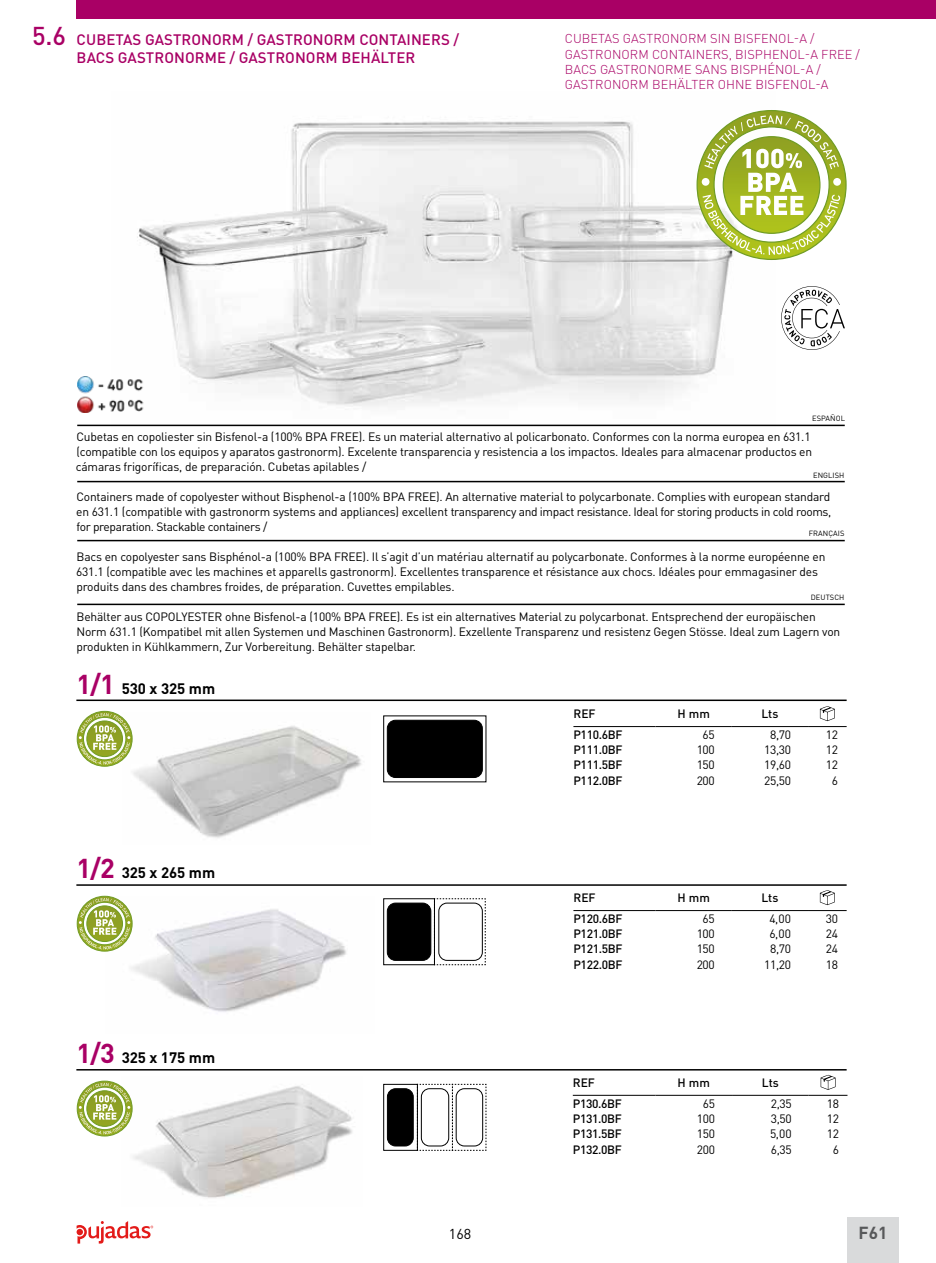
<style>
.page{position:relative;width:936px;height:1263px;background:#fff}
.page>*{position:absolute;margin:0;border:0;box-sizing:border-box;transform-origin:0 0}
.t1{font:500 25.5px "DIN Pro";color:#a90065}
.t2{font:700 17.25px "DIN Pro";color:#57585a}
.t3{font:500 15px/18px "DIN Pro";letter-spacing:.005em;color:#a90065}
.t4{font:700 15px "DIN Pro";color:#000}
.t5{font:14.25px "DIN Pro";color:#000}
.t6{font:300 12.75px/15.3px "DIN Pro";letter-spacing:.005em;color:#a90065}
.t7{font:12px/15px "DIN Pro";letter-spacing:-.015em;color:#000}
.t8{font:500 12px "DIN Pro";letter-spacing:-.03em;color:#000}
.t9{font:7.5px "DIN Pro";letter-spacing:.01em;color:#000}
.s1{font-size:27px;color:#a90065}
</style>
<div class="page">
<img style="left:132px;top:1086px;width:221px;height:112px">
<img style="left:106px;top:909px;width:240px;height:103px">
<img style="left:132px;top:726px;width:230px;height:112px">
<img style="left:111px;top:121px;width:664px;height:306px">
<svg style="left:696px;top:110px;width:151px;height:151px"></svg>
<div style="left:701px;top:178px;width:8px;height:8px;background:#fff;border-radius:50%"></div>
<div style="left:833px;top:178px;width:8px;height:8px;background:#fff;border-radius:50%"></div>
<svg style="left:77px;top:711px;width:55px;height:56px"></svg>
<svg style="left:77px;top:896px;width:55px;height:55px"></svg>
<svg style="left:77px;top:1081px;width:55px;height:55px"></svg>
<hr style="left:77px;top:425px;width:767px;height:1px;background:#000">
<hr style="left:77px;top:481px;width:767px;height:1px;background:#000">
<hr style="left:77px;top:540px;width:767px;height:1px;background:#000">
<hr style="left:77px;top:604px;width:767px;height:1px;background:#000">
<hr style="left:76px;top:699px;width:770px;height:2px;background:#000">
<hr style="left:76px;top:884px;width:770px;height:2px;background:#000">
<hr style="left:76px;top:1069px;width:770px;height:1px;background:#000">
<div style="left:387px;top:720px;width:95px;height:57px;background:#000;border-radius:8px"></div>
<div style="left:387px;top:720px;width:95px;height:58px;border:1px solid #000;border-radius:8px"></div>
<div style="left:383px;top:898px;width:51px;height:67px;border:1px solid #000"></div>
<svg style="left:434px;top:898px;width:52px;height:67px"></svg>
<div style="left:387px;top:903px;width:44px;height:57px;background:#000;border-radius:8px"></div>
<div style="left:387px;top:903px;width:44px;height:57px;border:1px solid #000;border-radius:8px"></div>
<div style="left:438px;top:903px;width:44px;height:57px;border:1px solid #000;border-radius:8px"></div>
<div style="left:383px;top:1084px;width:34px;height:66px;border:1px solid #000"></div>
<div style="left:387px;top:1089px;width:26px;height:57px;background:#000;border-radius:8px"></div>
<div style="left:387px;top:1088px;width:26px;height:58px;border:1px solid #000;border-radius:8px"></div>
<svg style="left:417px;top:1084px;width:69px;height:67px"></svg>
<img style="left:77px;top:376px;width:75px;height:37px">
<svg style="left:781px;top:286px;width:63px;height:64px"></svg>
<hr style="left:573px;top:726px;width:82px;height:1px;background:#000">
<hr style="left:655px;top:726px;width:76px;height:1px;background:#000">
<hr style="left:731px;top:726px;width:77px;height:1px;background:#000">
<hr style="left:808px;top:726px;width:38px;height:1px;background:#000">
<svg style="left:819px;top:706px;width:15px;height:15px"></svg>
<hr style="left:573px;top:910px;width:82px;height:1px;background:#000">
<hr style="left:655px;top:910px;width:76px;height:1px;background:#000">
<hr style="left:731px;top:910px;width:77px;height:1px;background:#000">
<hr style="left:808px;top:910px;width:38px;height:1px;background:#000">
<svg style="left:819px;top:890px;width:15px;height:15px"></svg>
<hr style="left:572px;top:1095px;width:83px;height:1px;background:#000">
<hr style="left:655px;top:1095px;width:77px;height:1px;background:#000">
<hr style="left:732px;top:1095px;width:76px;height:1px;background:#000">
<hr style="left:808px;top:1095px;width:39px;height:1px;background:#000">
<svg style="left:820px;top:1075px;width:15px;height:15px"></svg>
<div style="left:77px;top:0;width:858px;height:19px;background:#a90065"></div>
<div style="left:847px;top:1217px;width:51px;height:46px;background:#d9dadb"></div>
<svg style="left:77px;top:1221px;width:76px;height:22px"></svg>
<h1 class="t1" style="left:32px;top:19px;width:36px">5.6</h1>
<p class="t3" style="left:77px;top:30px;width:384px">CUBETAS GASTRONORM / GASTRONORM CONTAINERS /<br>BACS GASTRONORME / GASTRONORM BEHÄLTER</p>
<p class="t6" style="left:564px;top:31px;width:296px">CUBETAS GASTRONORM SIN BISFENOL-A / GASTRONORM CONTAINERS, BISPHENOL-A FREE / BACS GASTRONORME SANS BISPHÉNOL-A / GASTRONORM BEHÄLTER OHNE BISFENOL-A</p>
<p class="t9" style="left:812px;top:413px;width:34px">ESPAÑOL</p>
<p class="t7" style="left:76px;top:428px;width:737px">Cubetas en copoliester sin Bisfenol-a (100% BPA FREE). Es un material alternativo al policarbonato. Conformes con la norma europea en 631.1 (compatible con los equipos y aparatos gastronorm). Excelente transparencia y resistencia a los impactos. Ideales para almacenar productos en cámaras frigoríficas, de preparación. Cubetas apilables /</p>
<p class="t7" style="left:76px;top:488px;width:756px;text-align:justify">Containers made of copolyester without Bisphenol-a (100% BPA FREE). An alternative material to polycarbonate. Complies with european standard en 631.1 (compatible with gastronorm systems and appliances) excellent transparency and impact resistance. Ideal for storing products in cold rooms, for preparation. Stackable containers /</p>
<p class="t7" style="left:76px;top:548px;width:750px">Bacs en copolyester sans Bisphénol-a (100% BPA FREE). Il s’agit d’un matériau alternatif au polycarbonate. Conformes à la norme européenne en<br>631.1 (compatible avec les machines et apparells gastronorm). Excellentes transparence et résistance aux chocs. Idéales pour emmagasiner des produits dans des chambres froides, de préparation. Cuvettes empilables.</p>
<p class="t7" style="left:76px;top:608px;width:765px">Behälter aus COPOLYESTER ohne Bisfenol-a (100% BPA FREE). Es ist ein alternatives Material zu polycarbonat. Entsprechend der europäischen<br>Norm 631.1 (Kompatibel mit allen Systemen und Maschinen Gastronorm). Exzellente Transparenz und resistenz Gegen Stösse. Ideal zum Lagern von produkten in Kühlkammern, Zur Vorbereitung. Behälter stapelbar.</p>
<p class="t9" style="left:813px;top:470px;width:33px">ENGLISH</p>
<p class="t9" style="left:808px;top:528px;width:37px">FRANÇAIS</p>
<p class="t9" style="left:810px;top:592px;width:35px">DEUTSCH</p>
<p class="t4" style="left:76px;top:678px;width:140px"><span class="s1">1/1</span> 530 x 325 mm</p>
<p class="t4" style="left:76px;top:862px;width:140px"><span class="s1">1/2</span> 325 x 265 mm</p>
<p class="t8" style="left:573px;top:706px;width:24px">REF</p>
<p class="t8" style="left:677px;top:706px;width:34px">H mm</p>
<p class="t8" style="left:761px;top:706px;width:18px">Lts</p>
<p class="t8" style="left:573px;top:726px;width:50px">P110.6BF</p>
<p class="t7" style="left:702px;top:727px;width:14px">65</p>
<p class="t7" style="left:770px;top:727px;width:22px">8,70</p>
<p class="t7" style="left:825px;top:727px;width:14px">12</p>
<p class="t8" style="left:573px;top:742px;width:50px">P111.0BF</p>
<p class="t7" style="left:696px;top:742px;width:20px">100</p>
<p class="t7" style="left:764px;top:742px;width:28px">13,30</p>
<p class="t7" style="left:825px;top:742px;width:14px">12</p>
<p class="t8" style="left:573px;top:757px;width:50px">P111.5BF</p>
<p class="t7" style="left:696px;top:757px;width:20px">150</p>
<p class="t7" style="left:764px;top:757px;width:28px">19,60</p>
<p class="t7" style="left:825px;top:757px;width:14px">12</p>
<p class="t8" style="left:573px;top:772px;width:50px">P112.0BF</p>
<p class="t7" style="left:696px;top:772px;width:20px">200</p>
<p class="t7" style="left:764px;top:772px;width:28px">25,50</p>
<p class="t7" style="left:831px;top:772px;width:8px">6</p>
<p class="t8" style="left:573px;top:890px;width:24px">REF</p>
<p class="t8" style="left:677px;top:890px;width:34px">H mm</p>
<p class="t8" style="left:761px;top:890px;width:18px">Lts</p>
<p class="t8" style="left:573px;top:910px;width:50px">P120.6BF</p>
<p class="t7" style="left:702px;top:911px;width:14px">65</p>
<p class="t7" style="left:769px;top:911px;width:23px">4,00</p>
<p class="t7" style="left:825px;top:911px;width:14px">30</p>
<p class="t8" style="left:573px;top:926px;width:50px">P121.0BF</p>
<p class="t7" style="left:696px;top:926px;width:20px">100</p>
<p class="t7" style="left:769px;top:926px;width:23px">6,00</p>
<p class="t7" style="left:825px;top:926px;width:14px">24</p>
<p class="t8" style="left:573px;top:941px;width:50px">P121.5BF</p>
<p class="t7" style="left:696px;top:941px;width:20px">150</p>
<p class="t7" style="left:770px;top:941px;width:22px">8,70</p>
<p class="t7" style="left:825px;top:941px;width:14px">24</p>
<p class="t8" style="left:573px;top:956px;width:50px">P122.0BF</p>
<p class="t7" style="left:696px;top:956px;width:20px">200</p>
<p class="t7" style="left:764px;top:956px;width:28px">11,20</p>
<p class="t7" style="left:825px;top:956px;width:14px">18</p>
<p class="t4" style="left:76px;top:1047px;width:140px"><span class="s1">1/3</span> 325 x 175 mm</p>
<p class="t5" style="left:449px;top:1224px;width:24px">168</p>
<p class="t8" style="left:573px;top:1074px;width:24px">REF</p>
<p class="t8" style="left:677px;top:1074px;width:34px">H mm</p>
<p class="t8" style="left:761px;top:1074px;width:18px">Lts</p>
<p class="t8" style="left:572px;top:1095px;width:50px">P130.6BF</p>
<p class="t7" style="left:702px;top:1095px;width:14px">65</p>
<p class="t7" style="left:770px;top:1095px;width:22px">2,35</p>
<p class="t7" style="left:826px;top:1095px;width:14px">18</p>
<p class="t8" style="left:572px;top:1110px;width:50px">P131.0BF</p>
<p class="t7" style="left:697px;top:1110px;width:20px">100</p>
<p class="t7" style="left:770px;top:1110px;width:22px">3,50</p>
<p class="t7" style="left:826px;top:1110px;width:14px">12</p>
<p class="t8" style="left:572px;top:1126px;width:50px">P131.5BF</p>
<p class="t7" style="left:697px;top:1126px;width:20px">150</p>
<p class="t7" style="left:770px;top:1126px;width:23px">5,00</p>
<p class="t7" style="left:826px;top:1126px;width:14px">12</p>
<p class="t8" style="left:572px;top:1141px;width:50px">P132.0BF</p>
<p class="t7" style="left:697px;top:1141px;width:20px">200</p>
<p class="t7" style="left:770px;top:1141px;width:22px">6,35</p>
<p class="t7" style="left:832px;top:1141px;width:8px">6</p>
<h2 class="t2" style="left:858px;top:1220px;width:30px">F61</h2>
</div>
